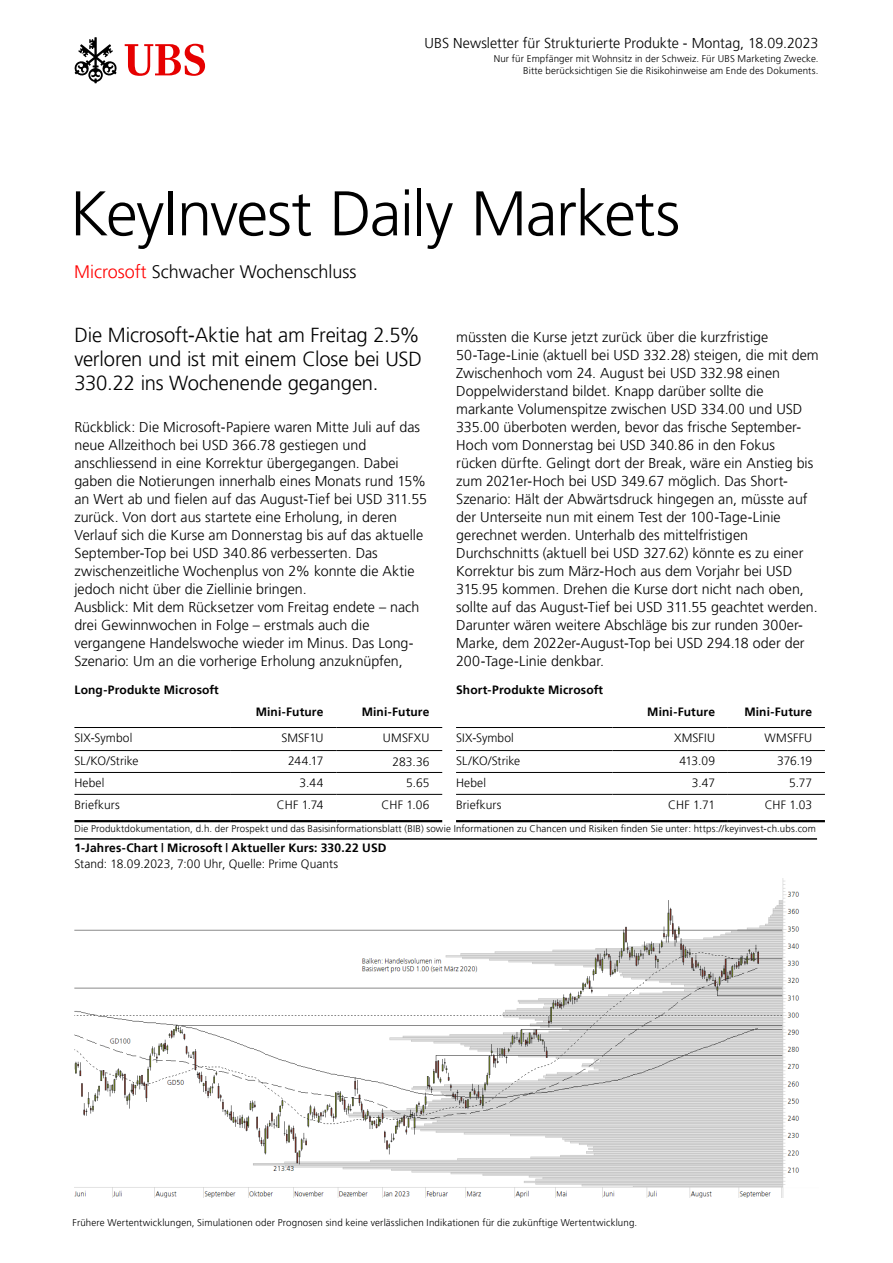
<style>
.page{position:relative;width:893px;height:1263px;background:#fff}
.page>*{position:absolute;margin:0;border:0;box-sizing:border-box;transform-origin:0 0}
.t1{font:300 63px "Frutiger 45";letter-spacing:-.02em;color:#000}
.t2{font:300 20.25px/24px "Frutiger 45";letter-spacing:-.01em;color:#000;text-align:justify}
.t3{font:300 18px "Frutiger 45";color:#000}
.t4{font:300 14.25px/18px "Frutiger 45";color:#000}
.t5{font:300 12px "Frutiger 45";letter-spacing:.01em;color:#000}
.t6{font:300 12px "Frutiger 45";letter-spacing:.01em;color:#000}
.t7{font:300 9.75px/12px "Frutiger 45";letter-spacing:.015em;color:#000;text-align:right}
.s1{color:#f00}
</style>
<div class="page">
<svg style="left:125px;top:44px;width:80px;height:32px"></svg>
<svg style="left:74px;top:37px;width:43px;height:46px"></svg>
<img style="left:74px;top:878px;width:726px;height:319px">
<hr style="left:231px;top:750px;width:105px;height:1px;background:#000">
<hr style="left:74px;top:727px;width:157px;height:1px;background:#000">
<hr style="left:231px;top:727px;width:105px;height:1px;background:#000">
<hr style="left:336px;top:727px;width:106px;height:1px;background:#000">
<hr style="left:74px;top:750px;width:157px;height:1px;background:#000">
<hr style="left:336px;top:750px;width:106px;height:1px;background:#000">
<hr style="left:336px;top:772px;width:106px;height:1px;background:#000">
<hr style="left:74px;top:772px;width:157px;height:1px;background:#000">
<hr style="left:231px;top:772px;width:105px;height:1px;background:#000">
<hr style="left:74px;top:794px;width:157px;height:1px;background:#000">
<hr style="left:231px;top:794px;width:105px;height:1px;background:#000">
<hr style="left:336px;top:794px;width:106px;height:1px;background:#000">
<hr style="left:74px;top:820px;width:157px;height:2px;background:#000">
<hr style="left:231px;top:820px;width:105px;height:2px;background:#000">
<hr style="left:336px;top:820px;width:106px;height:2px;background:#000">
<hr style="left:612px;top:750px;width:116px;height:1px;background:#000">
<hr style="left:456px;top:727px;width:156px;height:1px;background:#000">
<hr style="left:612px;top:727px;width:116px;height:1px;background:#000">
<hr style="left:728px;top:727px;width:97px;height:1px;background:#000">
<hr style="left:456px;top:750px;width:156px;height:1px;background:#000">
<hr style="left:728px;top:750px;width:97px;height:1px;background:#000">
<hr style="left:456px;top:772px;width:156px;height:1px;background:#000">
<hr style="left:612px;top:772px;width:116px;height:1px;background:#000">
<hr style="left:728px;top:772px;width:97px;height:1px;background:#000">
<hr style="left:456px;top:794px;width:156px;height:1px;background:#000">
<hr style="left:612px;top:794px;width:116px;height:1px;background:#000">
<hr style="left:728px;top:794px;width:97px;height:1px;background:#000">
<hr style="left:456px;top:820px;width:156px;height:2px;background:#000">
<hr style="left:612px;top:820px;width:116px;height:2px;background:#000">
<hr style="left:728px;top:820px;width:97px;height:2px;background:#000">
<hr style="left:74px;top:838px;width:743px;height:2px;background:#000">
<p class="t4" style="left:425px;top:34px;width:395px">UBS Newsletter für Strukturierte Produkte - Montag, 18.09.2023</p>
<p class="t7" style="left:494px;top:53px;width:326px">Nur für Empfänger mit Wohnsitz in der Schweiz. Für UBS Marketing Zwecke.<br>Bitte berücksichtigen Sie die Risikohinweise am Ende des Dokuments.</p>
<h1 class="t1" style="left:70px;top:177px;width:612px">KeyInvest Daily Markets</h1>
<p class="t3" style="left:74px;top:261px;width:284px"><span class="s1">Microsoft</span> Schwacher Wochenschluss</p>
<h2 class="t2" style="left:74px;top:323px;width:349px">Die Microsoft-Aktie hat am Freitag 2.5% verloren und ist mit einem Close bei USD 330.22 ins Wochenende gegangen.</h2>
<p class="t4" style="left:74px;top:418px;width:354px">Rückblick: Die Microsoft-Papiere waren Mitte Juli auf das neue Allzeithoch bei USD 366.78 gestiegen und anschliessend in eine Korrektur übergegangen. Dabei gaben die Notierungen innerhalb eines Monats rund 15% an Wert ab und fielen auf das August-Tief bei USD 311.55 zurück. Von dort aus startete eine Erholung, in deren Verlauf sich die Kurse am Donnerstag bis auf das aktuelle September-Top bei USD 340.86 verbesserten. Das zwischenzeitliche Wochenplus von 2% konnte die Aktie jedoch nicht über die Ziellinie bringen.<br>Ausblick: Mit dem Rücksetzer vom Freitag endete – nach drei Gewinnwochen in Folge – erstmals auch die vergangene Handelswoche wieder im Minus. Das Long-Szenario: Um an die vorherige Erholung anzuknüpfen,</p>
<p class="t6" style="left:256px;top:704px;width:69px">Mini-Future</p>
<p class="t6" style="left:362px;top:704px;width:69px">Mini-Future</p>
<p class="t5" style="left:74px;top:731px;width:59px">SIX-Symbol</p>
<p class="t5" style="left:281px;top:731px;width:44px">SMSF1U</p>
<p class="t5" style="left:383px;top:731px;width:48px">UMSFXU</p>
<p class="t5" style="left:74px;top:754px;width:66px">SL/KO/Strike</p>
<p class="t5" style="left:288px;top:754px;width:37px">244.17</p>
<p class="t5" style="left:392px;top:755px;width:39px">283.36</p>
<p class="t5" style="left:74px;top:776px;width:32px">Hebel</p>
<p class="t5" style="left:300px;top:776px;width:25px">3.44</p>
<p class="t5" style="left:406px;top:776px;width:25px">5.65</p>
<p class="t5" style="left:74px;top:797px;width:47px">Briefkurs</p>
<p class="t5" style="left:277px;top:797px;width:48px">CHF 1.74</p>
<p class="t5" style="left:382px;top:797px;width:49px">CHF 1.06</p>
<p class="t4" style="left:456px;top:328px;width:364px">müssten die Kurse jetzt zurück über die kurzfristige 50-Tage-Linie (aktuell bei USD 332.28) steigen, die mit dem Zwischenhoch vom 24. August bei USD 332.98 einen Doppelwiderstand bildet. Knapp darüber sollte die markante Volumenspitze zwischen USD 334.00 und USD 335.00 überboten werden, bevor das frische September-Hoch vom Donnerstag bei USD 340.86 in den Fokus rücken dürfte. Gelingt dort der Break, wäre ein Anstieg bis zum 2021er-Hoch bei USD 349.67 möglich. Das Short-Szenario: Hält der Abwärtsdruck hingegen an, müsste auf der Unterseite nun mit einem Test der 100-Tage-Linie gerechnet werden. Unterhalb des mittelfristigen Durchschnitts (aktuell bei USD 327.62) könnte es zu einer Korrektur bis zum März-Hoch aus dem Vorjahr bei USD 315.95 kommen. Drehen die Kurse dort nicht nach oben, sollte auf das August-Tief bei USD 311.55 geachtet werden.<br>Darunter wären weitere Abschläge bis zur runden 300er-Marke, dem 2022er-August-Top bei USD 294.18 oder der 200-Tage-Linie denkbar.</p>
<p class="t6" style="left:74px;top:682px;width:146px">Long-Produkte Microsoft</p>
<p class="t6" style="left:456px;top:682px;width:149px">Short-Produkte Microsoft</p>
<p class="t6" style="left:647px;top:704px;width:69px">Mini-Future</p>
<p class="t6" style="left:744px;top:704px;width:69px">Mini-Future</p>
<p class="t5" style="left:456px;top:731px;width:59px">SIX-Symbol</p>
<p class="t5" style="left:674px;top:731px;width:43px">XMSFIU</p>
<p class="t5" style="left:765px;top:731px;width:49px">WMSFFU</p>
<p class="t5" style="left:456px;top:754px;width:66px">SL/KO/Strike</p>
<p class="t5" style="left:679px;top:754px;width:37px">413.09</p>
<p class="t5" style="left:777px;top:754px;width:37px">376.19</p>
<p class="t5" style="left:456px;top:776px;width:32px">Hebel</p>
<p class="t5" style="left:692px;top:776px;width:25px">3.47</p>
<p class="t5" style="left:789px;top:776px;width:25px">5.77</p>
<p class="t5" style="left:456px;top:797px;width:47px">Briefkurs</p>
<p class="t5" style="left:668px;top:797px;width:48px">CHF 1.71</p>
<p class="t5" style="left:765px;top:797px;width:49px">CHF 1.03</p>
<p class="t7" style="left:74px;top:822px;width:743px">Die Produktdokumentation, d.h. der Prospekt und das Basisinformationsblatt (BIB) sowie Informationen zu Chancen und Risiken finden Sie unter: https://keyinvest-ch.ubs.com</p>
<p class="t6" style="left:74px;top:841px;width:314px">1-Jahres-Chart | Microsoft | Aktueller Kurs: 330.22 USD</p>
<p class="t5" style="left:74px;top:857px;width:265px">Stand: 18.09.2023, 7:00 Uhr, Quelle: Prime Quants</p>
<p class="t7" style="left:73px;top:1216px;width:566px">Frühere Wertentwicklungen, Simulationen oder Prognosen sind keine verlässlichen Indikationen für die zukünftige Wertentwicklung.</p>
</div>
